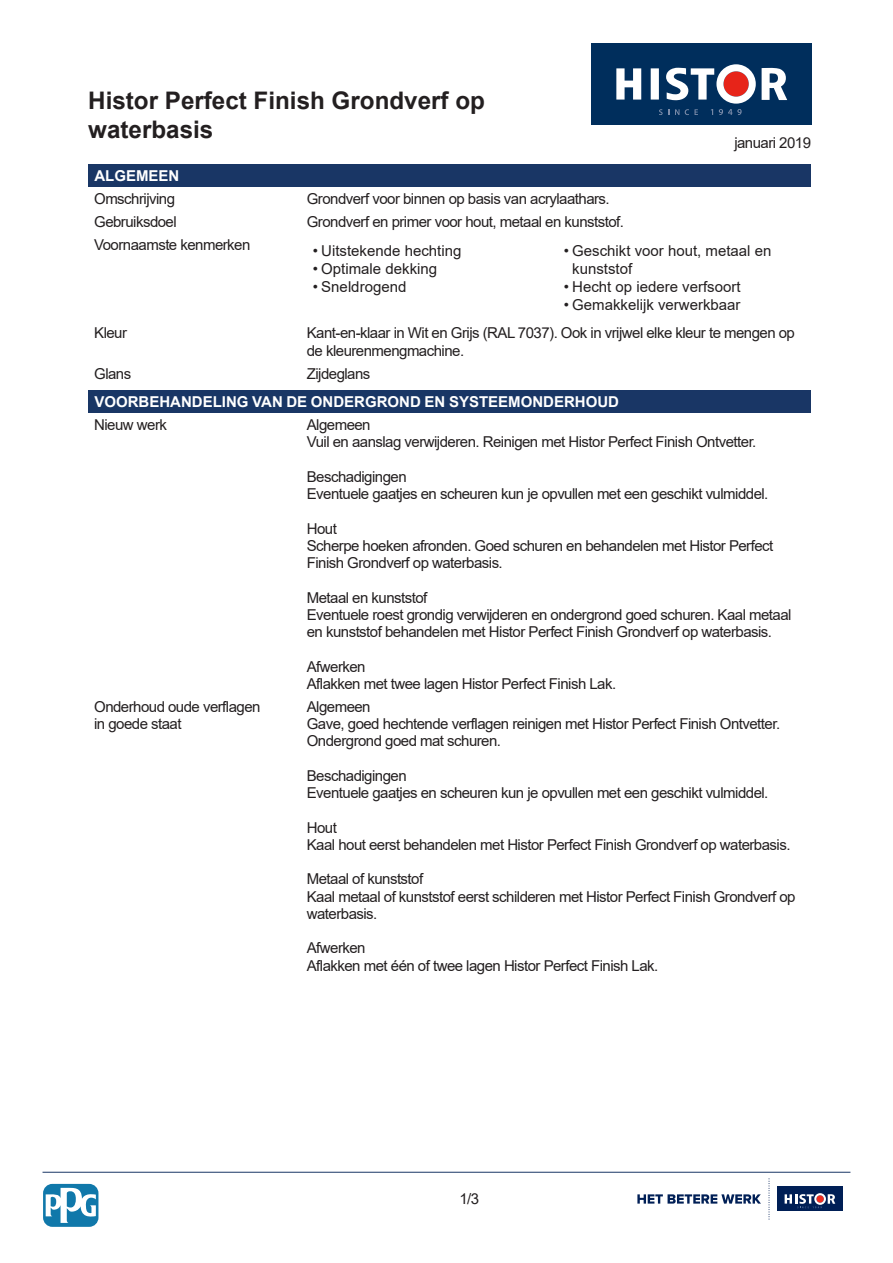
<style>
.page{position:relative;width:893px;height:1263px;background:#fff}
.page>*{position:absolute;margin:0;border:0;box-sizing:border-box;transform-origin:0 0}
.t1{font:700 24.15px/29.1px "Arial";color:#231f20}
.BODY{font:15px/17.2px "Arial";letter-spacing:-.035em;color:#231f20}
.BODY-2{font:15px/18px "Arial";color:#231f20}
.KOP{font:15px/17.2px "Arial";letter-spacing:-.035em;color:#231f20}
.TITEL{font:700 15px "Arial";color:#fff}
.BODY_RIGHT{font:15px "Arial";letter-spacing:-.035em;color:#231f20}
</style>
<div class="page">
<div style="left:777px;top:1187px;width:65px;height:24px;background:#001f56"></div>
<svg style="left:785px;top:1193px;width:50px;height:15px"></svg>
<svg style="left:637px;top:1194px;width:124px;height:9px"></svg>
<svg style="left:769px;top:1179px;width:1px;height:40px"></svg>
<hr style="left:43px;top:1172px;width:807px;height:1px;background:#193665">
<div style="left:43px;top:1184px;width:55px;height:43px;background:#1078aa;border-radius:9px"></div>
<svg style="left:46px;top:1187px;width:50px;height:36px"></svg>
<div style="left:591px;top:43px;width:220px;height:82px;background:#002e5c"></div>
<div style="left:651px;top:68px;width:8px;height:32px;background:#fff"></div>
<svg style="left:616px;top:68px;width:25px;height:32px"></svg>
<svg style="left:762px;top:68px;width:25px;height:32px"></svg>
<svg style="left:659px;top:64px;width:97px;height:51px"></svg>
<div style="left:88px;top:164px;width:723px;height:23px;background:#193665"></div>
<div style="left:88px;top:390px;width:723px;height:23px;background:#193665"></div>
<p class="t1" style="left:88px;top:86px;width:398px">Histor Perfect Finish Grondverf op waterbasis</p>
<p class="BODY_RIGHT" style="left:734px;top:133px;width:78px">januari 2019</p>
<p class="TITEL" style="left:94px;top:165px;width:87px">ALGEMEEN</p>
<p class="KOP" style="left:94px;top:190px;width:82px">Omschrijving</p>
<p class="BODY" style="left:307px;top:190px;width:304px">Grondverf voor binnen op basis van acrylaathars.</p>
<p class="KOP" style="left:94px;top:213px;width:84px">Gebruiksdoel</p>
<p class="BODY" style="left:307px;top:213px;width:319px">Grondverf en primer voor hout, metaal en kunststof.</p>
<p class="KOP" style="left:94px;top:236px;width:158px">Voornaamste kenmerken</p>
<p class="BODY-2" style="left:572px;top:241px;width:201px;text-indent:-9px">• Geschikt voor hout, metaal en kunststof</p>
<p class="BODY-2" style="left:564px;top:277px;width:178px">• Hecht op iedere verfsoort</p>
<p class="BODY-2" style="left:564px;top:295px;width:178px">• Gemakkelijk verwerkbaar</p>
<p class="BODY-2" style="left:313px;top:241px;width:150px">• Uitstekende hechting</p>
<p class="BODY-2" style="left:313px;top:259px;width:126px">• Optimale dekking</p>
<p class="BODY-2" style="left:313px;top:277px;width:95px">• Sneldrogend</p>
<p class="KOP" style="left:94px;top:324px;width:34px">Kleur</p>
<p class="BODY" style="left:307px;top:324px;width:490px">Kant-en-klaar in Wit en Grijs (RAL 7037). Ook in vrijwel elke kleur te mengen op de kleurenmengmachine.</p>
<p class="KOP" style="left:94px;top:364px;width:39px">Glans</p>
<p class="BODY" style="left:307px;top:364px;width:65px">Zijdeglans</p>
<p class="TITEL" style="left:94px;top:391px;width:526px">VOORBEHANDELING VAN DE ONDERGROND EN SYSTEEMONDERHOUD</p>
<p class="KOP" style="left:94px;top:416px;width:74px">Nieuw werk</p>
<p class="BODY" style="left:307px;top:416px;width:451px">Algemeen<br>Vuil en aanslag verwijderen. Reinigen met Histor Perfect Finish Ontvetter.</p>
<p class="BODY" style="left:307px;top:468px;width:463px">Beschadigingen<br>Eventuele gaatjes en scheuren kun je opvullen met een geschikt vulmiddel.</p>
<p class="BODY" style="left:307px;top:520px;width:468px">Hout<br>Scherpe hoeken afronden. Goed schuren en behandelen met Histor Perfect<br>Finish Grondverf op waterbasis.</p>
<p class="BODY" style="left:307px;top:589px;width:486px">Metaal en kunststof<br>Eventuele roest grondig verwijderen en ondergrond goed schuren. Kaal metaal en kunststof behandelen met Histor Perfect Finish Grondverf op waterbasis.</p>
<p class="BODY" style="left:307px;top:658px;width:311px">Afwerken<br>Aflakken met twee lagen Histor Perfect Finish Lak.</p>
<p class="KOP" style="left:94px;top:698px;width:168px">Onderhoud oude verflagen in goede staat</p>
<p class="BODY" style="left:307px;top:698px;width:475px">Algemeen<br>Gave, goed hechtende verflagen reinigen met Histor Perfect Finish Ontvetter.<br>Ondergrond goed mat schuren.</p>
<p class="BODY" style="left:307px;top:767px;width:463px">Beschadigingen<br>Eventuele gaatjes en scheuren kun je opvullen met een geschikt vulmiddel.</p>
<p class="BODY" style="left:307px;top:818px;width:485px">Hout<br>Kaal hout eerst behandelen met Histor Perfect Finish Grondverf op waterbasis.</p>
<p class="BODY" style="left:307px;top:870px;width:490px">Metaal of kunststof<br>Kaal metaal of kunststof eerst schilderen met Histor Perfect Finish Grondverf op waterbasis.</p>
<p class="BODY" style="left:307px;top:939px;width:353px">Afwerken<br>Aflakken met één of twee lagen Histor Perfect Finish Lak.</p>
<p class="BODY" style="left:459px;top:1190px;width:21px">1/3</p>
</div>
